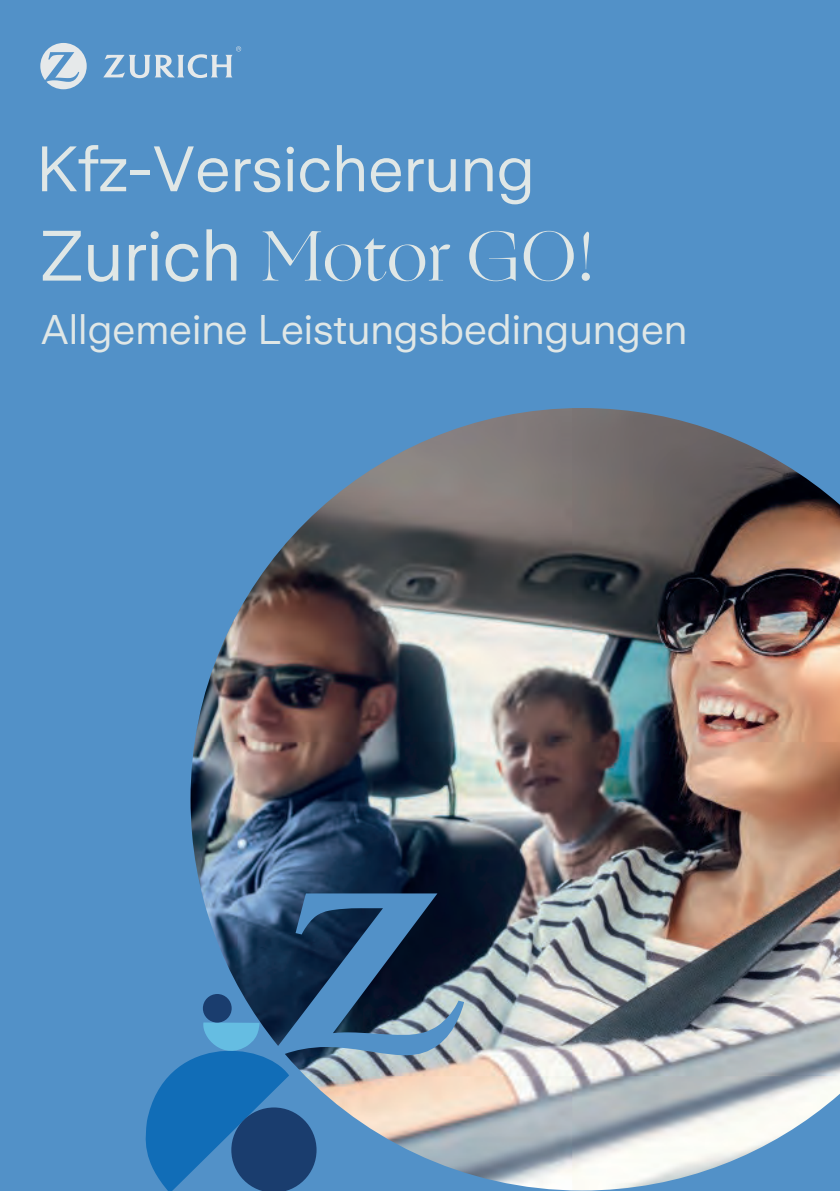
<style>
.page{position:relative;width:840px;height:1191px;background:#fff}
.page>*{position:absolute;margin:0;border:0;box-sizing:border-box;transform-origin:0 0}
.t1{font:70.8px "Ogg";color:#e0e7e6}
.t2{font:63.6px "Zurich Sans";color:#e0e7e6}
.t3{font:41.2px "Zurich Sans";color:#e0e7e6}
.s1{font-family:"Zurich Sans"}
</style>
<div class="page">
<div style="left:0;top:0;width:839px;height:1191px;background:#5291c8"></div>
<svg style="left:40px;top:43px;width:47px;height:46px"></svg>
<svg style="left:103px;top:46px;width:138px;height:32px"></svg>
<svg style="left:145px;top:1060px;width:143px;height:131px"></svg>
<img style="left:190px;top:408px;width:649px;height:782px">
<h2 class="t2" style="left:36px;top:135px;width:500px">Kfz-Versicherung</h2>
<h1 class="t1" style="left:40px;top:210px;width:555px"><span class="s1">Zurich</span> Motor GO!</h1>
<p class="t3" style="left:41px;top:307px;width:647px">Allgemeine Leistungsbedingungen</p>
</div>
